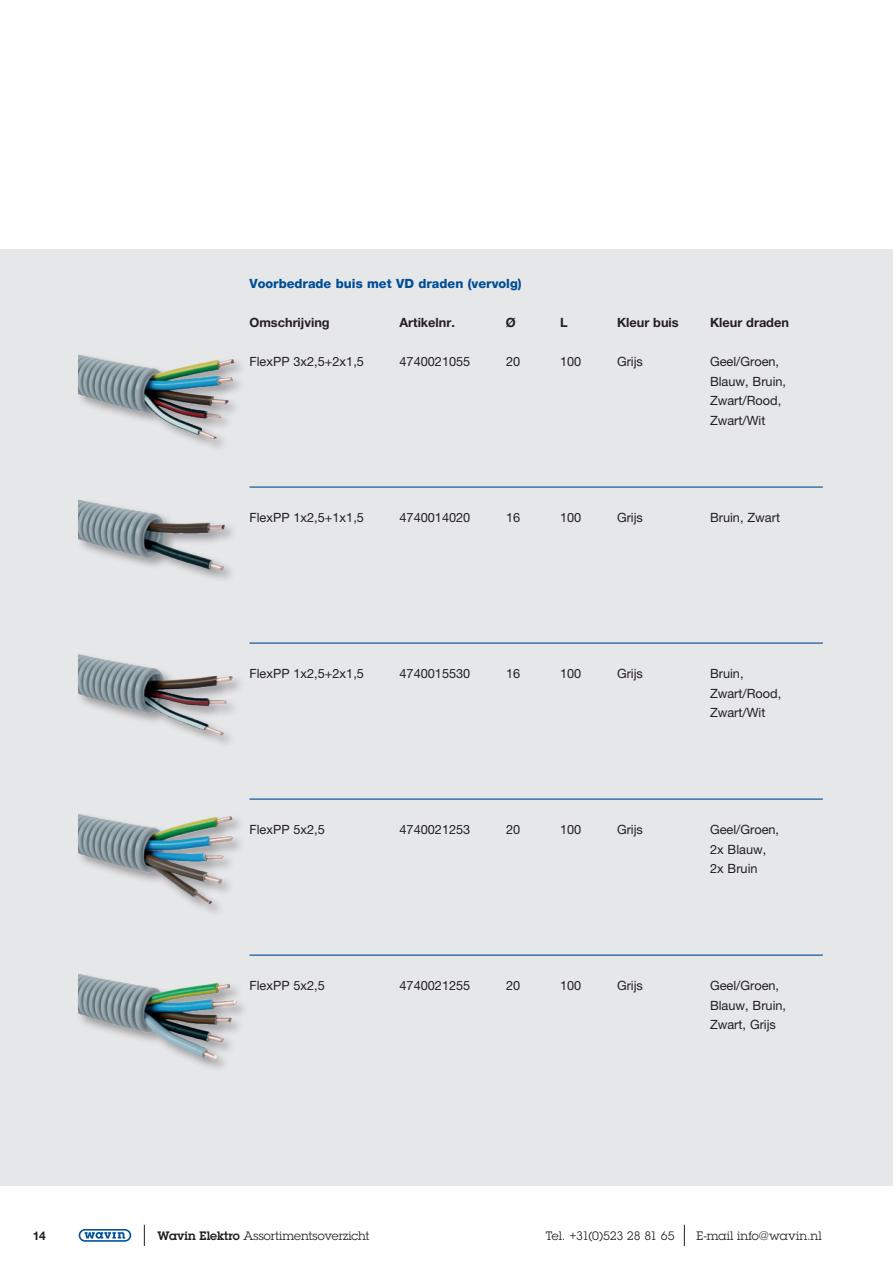
<style>
.page{position:relative;width:893px;height:1263px;background:#fff}
.page>*{position:absolute;margin:0;border:0;box-sizing:border-box;transform-origin:0 0}
.wavin_nieuw_tussenko{font:12.75px/19.5px "Helvetica Neue";color:#231f20}
.wavin_nieuw_tussenko-2{font:700 12.75px "Helvetica Neue";color:#231f20}
.wavin_nieuw_tussenko-3{font:800 12.75px "Helvetica Neue";color:#014d95}
.t1{font:12px "Lubalin Graph Std";letter-spacing:-.005em;color:#231f20}
.t2{font:12px "Lubalin Graph Std";letter-spacing:-.025em;color:#231f20}
.t3{font:12px "Lubalin Graph Std";letter-spacing:.015em;color:#231f20}
.t4{font:700 12px "Helvetica Neue";color:#231f20}
.s1{font-weight:600}
</style>
<div class="page">
<div style="left:79px;top:1229px;width:52px;height:13px;border:2px solid #01529b;border-radius:6px"></div>
<svg style="left:85px;top:1232px;width:40px;height:7px"></svg>
<svg style="left:144px;top:1225px;width:1px;height:21px"></svg>
<svg style="left:684px;top:1225px;width:1px;height:21px"></svg>
<div style="left:0;top:249px;width:893px;height:936px;background:#e6e7e9"></div>
<hr style="left:249px;top:486px;width:574px;height:2px;background:#014d95">
<hr style="left:249px;top:642px;width:574px;height:2px;background:#014d95">
<hr style="left:249px;top:798px;width:574px;height:2px;background:#014d95">
<hr style="left:249px;top:954px;width:574px;height:2px;background:#014d95">
<img style="left:79px;top:355px;width:162px;height:93px">
<img style="left:79px;top:486px;width:178px;height:93px">
<img style="left:79px;top:642px;width:178px;height:102px">
<img style="left:79px;top:798px;width:178px;height:115px">
<img style="left:79px;top:954px;width:178px;height:114px">
<p class="wavin_nieuw_tussenko-3" style="left:249px;top:276px;width:274px">Voorbedrade buis met VD draden (vervolg)</p>
<p class="wavin_nieuw_tussenko-2" style="left:249px;top:315px;width:82px">Omschrijving</p>
<p class="wavin_nieuw_tussenko-2" style="left:399px;top:315px;width:57px">Artikelnr.</p>
<p class="wavin_nieuw_tussenko-2" style="left:506px;top:315px;width:11px">Ø</p>
<p class="wavin_nieuw_tussenko-2" style="left:560px;top:315px;width:9px">L</p>
<p class="wavin_nieuw_tussenko-2" style="left:617px;top:315px;width:63px">Kleur buis</p>
<p class="wavin_nieuw_tussenko-2" style="left:710px;top:315px;width:80px">Kleur draden</p>
<p class="wavin_nieuw_tussenko" style="left:249px;top:352px;width:116px">FlexPP 3x2,5+2x1,5</p>
<p class="wavin_nieuw_tussenko" style="left:399px;top:352px;width:72px">4740021055</p>
<p class="wavin_nieuw_tussenko" style="left:506px;top:352px;width:16px">20</p>
<p class="wavin_nieuw_tussenko" style="left:560px;top:352px;width:23px">100</p>
<p class="wavin_nieuw_tussenko" style="left:617px;top:352px;width:27px">Grijs</p>
<p class="wavin_nieuw_tussenko" style="left:710px;top:352px;width:78px">Geel/Groen,<br>Blauw, Bruin,<br>Zwart/Rood,<br>Zwart/Wit</p>
<p class="wavin_nieuw_tussenko" style="left:249px;top:508px;width:116px">FlexPP 1x2,5+1x1,5</p>
<p class="wavin_nieuw_tussenko" style="left:399px;top:508px;width:72px">4740014020</p>
<p class="wavin_nieuw_tussenko" style="left:506px;top:508px;width:16px">16</p>
<p class="wavin_nieuw_tussenko" style="left:560px;top:508px;width:23px">100</p>
<p class="wavin_nieuw_tussenko" style="left:617px;top:508px;width:27px">Grijs</p>
<p class="wavin_nieuw_tussenko" style="left:710px;top:508px;width:71px">Bruin, Zwart</p>
<p class="wavin_nieuw_tussenko" style="left:249px;top:664px;width:116px">FlexPP 1x2,5+2x1,5</p>
<p class="wavin_nieuw_tussenko" style="left:399px;top:664px;width:72px">4740015530</p>
<p class="wavin_nieuw_tussenko" style="left:506px;top:664px;width:16px">16</p>
<p class="wavin_nieuw_tussenko" style="left:560px;top:664px;width:23px">100</p>
<p class="wavin_nieuw_tussenko" style="left:617px;top:664px;width:27px">Grijs</p>
<p class="wavin_nieuw_tussenko" style="left:710px;top:664px;width:73px">Bruin,<br>Zwart/Rood,<br>Zwart/Wit</p>
<p class="wavin_nieuw_tussenko" style="left:249px;top:820px;width:77px">FlexPP 5x2,5</p>
<p class="wavin_nieuw_tussenko" style="left:399px;top:820px;width:72px">4740021253</p>
<p class="wavin_nieuw_tussenko" style="left:506px;top:820px;width:16px">20</p>
<p class="wavin_nieuw_tussenko" style="left:560px;top:820px;width:23px">100</p>
<p class="wavin_nieuw_tussenko" style="left:617px;top:820px;width:27px">Grijs</p>
<p class="wavin_nieuw_tussenko" style="left:710px;top:820px;width:71px">Geel/Groen,<br>2x Blauw,<br>2x Bruin</p>
<p class="wavin_nieuw_tussenko" style="left:249px;top:976px;width:77px">FlexPP 5x2,5</p>
<p class="wavin_nieuw_tussenko" style="left:399px;top:976px;width:72px">4740021255</p>
<p class="wavin_nieuw_tussenko" style="left:506px;top:976px;width:16px">20</p>
<p class="wavin_nieuw_tussenko" style="left:560px;top:976px;width:23px">100</p>
<p class="wavin_nieuw_tussenko" style="left:617px;top:976px;width:27px">Grijs</p>
<p class="wavin_nieuw_tussenko" style="left:710px;top:976px;width:78px">Geel/Groen,<br>Blauw, Bruin,<br>Zwart, Grijs</p>
<p class="t4" style="left:33px;top:1228px;width:14px">14</p>
<p class="t1" style="left:157px;top:1228px;width:213px"><span class="s1">Wavin Elektro</span> Assortimentsoverzicht</p>
<p class="t2" style="left:546px;top:1228px;width:130px">Tel. +31(0)523 28 81 65</p>
<p class="t3" style="left:696px;top:1228px;width:127px">E-mail info@wavin.nl</p>
</div>
